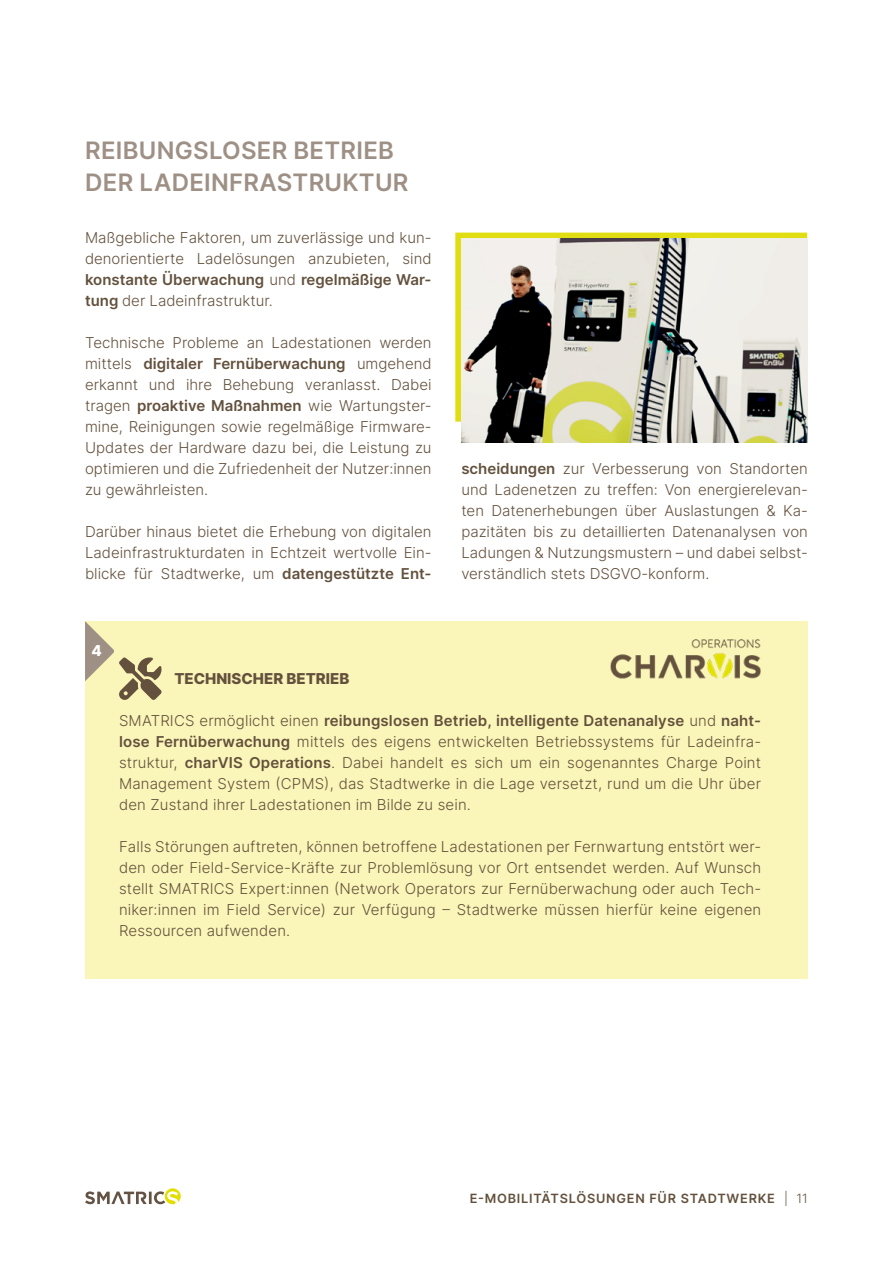
<style>
.page{position:relative;width:893px;height:1263px;background:#fff}
.page>*{position:absolute;margin:0;border:0;box-sizing:border-box;transform-origin:0 0}
.t1{font:600 24px/31.5px "Inter";letter-spacing:.01em;color:#9e9085}
.t2{font:300 15px/21px "Inter";color:#63513d;text-align:justify}
.t3{font:800 15px "Inter";color:#63513d}
.t4{font:800 15px "Inter";color:#fff}
.t5{font:600 12.75px "Inter";letter-spacing:.06em;color:#63513d}
.s1{font-weight:600}
.s2{font-weight:300}
</style>
<div class="page">
<svg style="left:85px;top:1188px;width:96px;height:16px"></svg>
<svg style="left:455px;top:233px;width:352px;height:189px;background:#dcda28"></svg>
<img style="left:461px;top:239px;width:347px;height:204px">
<div style="left:85px;top:621px;width:723px;height:358px;background:#faf5b8"></div>
<img style="left:610px;top:639px;width:151px;height:40px">
<svg style="left:85px;top:621px;width:77px;height:79px"></svg>
<h1 class="t1" style="left:85px;top:134px;width:325px">REIBUNGSLOSER BETRIEB<br>DER LADEINFRASTRUKTUR</h1>
<p class="t2" style="left:85px;top:227px;width:348px">Maßgebliche Faktoren, um zuverlässige und kun&shy;denorientierte Ladelösungen anzubieten, sind <span class="s1">konstante Überwachung</span> und <span class="s1">regelmäßige War&shy;tung</span> der Ladeinfrastruktur.</p>
<p class="t2" style="left:85px;top:332px;width:348px">Technische Probleme an Ladestationen werden mittels <span class="s1">digitaler Fernüberwachung</span> umgehend erkannt und ihre Behebung veranlasst. Dabei tragen <span class="s1">proaktive Maßnahmen</span> wie Wartungster&shy;mine, Reinigungen sowie regelmäßige Firmware-Updates der Hardware dazu bei, die Leistung zu optimieren und die Zufriedenheit der Nutzer:innen zu gewährleisten.</p>
<p class="t2" style="left:85px;top:521px;width:348px">Darüber hinaus bietet die Erhebung von digitalen Ladeinfrastrukturdaten in Echtzeit wertvolle Ein&shy;blicke für Stadtwerke, um <span class="s1">datengestützte Ent-</span></p>
<p class="t4" style="left:92px;top:639px;width:12px">4</p>
<p class="t2" style="left:461px;top:458px;width:348px"><span class="s1">scheidungen</span> zur Verbesserung von Standorten und Ladenetzen zu treffen: Von energierelevan&shy;ten Datenerhebungen über Auslastungen &amp; Ka&shy;pazitäten bis zu detaillierten Datenanalysen von Ladungen &amp; Nutzungsmustern – und dabei selbst&shy;verständlich stets DSGVO-konform.</p>
<p class="t3" style="left:174px;top:668px;width:177px">TECHNISCHER BETRIEB</p>
<p class="t2" style="left:119px;top:710px;width:644px">SMATRICS ermöglicht einen <span class="s1">reibungslosen Betrieb, intelligente Datenanalyse</span> und <span class="s1">naht&shy;lose Fernüberwachung</span> mittels des eigens entwickelten Betriebssystems für Ladeinfra&shy;struktur, <span class="s1">charVIS Operations</span>. Dabei handelt es sich um ein sogenanntes Charge Point Management System (CPMS), das Stadtwerke in die Lage versetzt, rund um die Uhr über den Zustand ihrer Ladestationen im Bilde zu sein.</p>
<p class="t2" style="left:119px;top:836px;width:644px">Falls Störungen auftreten, können betroffene Ladestationen per Fernwartung entstört wer&shy;den oder Field-Service-Kräfte zur Problemlösung vor Ort entsendet werden. Auf Wunsch stellt SMATRICS Expert:innen (Network Operators zur Fernüberwachung oder auch Tech&shy;niker:innen im Field Service) zur Verfügung – Stadtwerke müssen hierfür keine eigenen Ressourcen aufwenden.</p>
<p class="t5" style="left:470px;top:1189px;width:340px">E-MOBILITÄTSLÖSUNGEN FÜR STADTWERKE <span class="s2">| 11</span></p>
</div>
